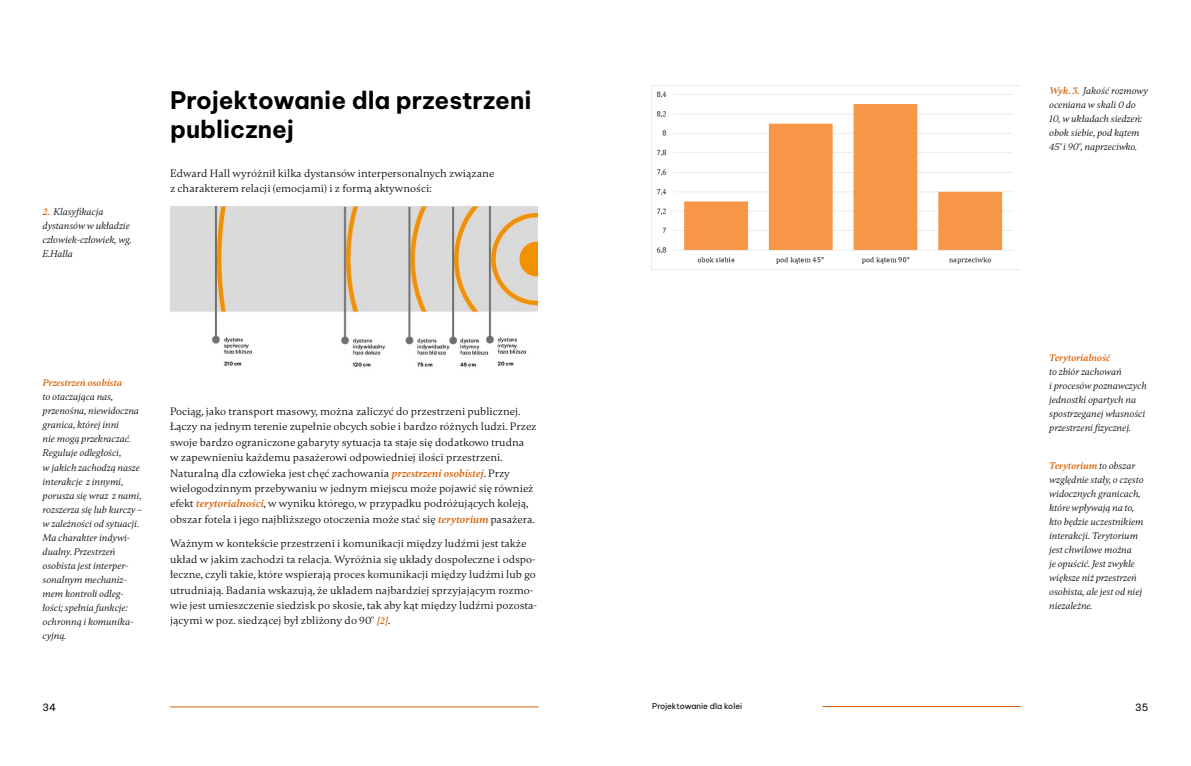
<style>
.page{position:relative;width:1191px;height:766px;background:#fff}
.page>*{position:absolute;margin:0;border:0;box-sizing:border-box;transform-origin:0 0}
.t1{font:700 24px/28.8px "Be Vietnam Pro";color:#000}
.t2{font:11px/15.4px "Gambetta";color:#000}
.t3{font:italic 10px/14px "Gambetta";color:#000}
.t4{font:italic 600 10px "Gambetta";color:#da6105}
.t5{font:10px "Be Vietnam Pro";color:#000}
.t6{font:8px "Be Vietnam Pro";color:#000}
.s1{font-weight:600;color:#da6105}
.s2{font-weight:600;font-style:italic;color:#da6105}
.s3{font-weight:600;font-style:italic;font-size:10px;color:#da6105}
</style>
<div class="page">
<hr style="left:170px;top:706px;width:369px;height:1px;background:#da6105">
<hr style="left:822px;top:706px;width:198px;height:1px;background:#da6105">
<img style="left:171px;top:206px;width:367px;height:161px">
<img style="left:652px;top:85px;width:368px;height:179px">
<p class="t3" style="left:43px;top:205px;width:91px"><span class="s1">2.</span> Klasyfikacja dystansów w układzie człowiek-człowiek, wg.<br>E.Halla</p>
<h1 class="t1" style="left:170px;top:84px;width:363px">Projektowanie dla przestrzeni publicznej</h1>
<p class="t2" style="left:170px;top:165px;width:326px">Edward Hall wyróżnił kilka dystansów interpersonalnych związane z charakterem relacji (emocjami) i z formą aktywności:</p>
<p class="t4" style="left:43px;top:377px;width:81px">Przestrzeń osobista</p>
<p class="t3" style="left:43px;top:390px;width:101px">to otaczająca nas, przenośna, niewidoczna granica, której inni<br>nie mogą przekraczać.<br>Reguluje odległości,<br>w jakich zachodzą nasze interakcje z innymi, porusza się wraz z nami, rozszerza się lub kurczy – w zależności od sytuacji.<br>Ma charakter indywi&shy;dualny. Przestrzeń osobista jest interper&shy;sonalnym mechaniz&shy;mem kontroli odleg&shy;łości; spełnia funkcje: ochronną i komunika&shy;cyjną.</p>
<p class="t2" style="left:170px;top:403px;width:368px">Pociąg, jako transport masowy, można zaliczyć do przestrzeni publicznej.<br>Łączy na jednym terenie zupełnie obcych sobie i bardzo różnych ludzi. Przez swoje bardzo ograniczone gabaryty sytuacja ta staje się dodatkowo trudna<br>w zapewnieniu każdemu pasażerowi odpowiedniej ilości przestrzeni.<br>Naturalną dla człowieka jest chęć zachowania <span class="s2">przestrzeni osobistej</span>. Przy wielogodzinnym przebywaniu w jednym miejscu może pojawić się również efekt <span class="s2">terytorialności</span>, w wyniku którego, w przypadku podróżujących koleją, obszar fotela i jego najbliższego otoczenia może stać się <span class="s2">terytorium</span> pasażera.</p>
<p class="t2" style="left:170px;top:536px;width:368px">Ważnym w kontekście przestrzeni i komunikacji między ludźmi jest także układ w jakim zachodzi ta relacja. Wyróżnia się układy dospołeczne i odspo&shy;łeczne, czyli takie, które wspierają proces komunikacji między ludźmi lub go utrudniają. Badania wskazują, że układem najbardziej sprzyjającym rozmo&shy;wie jest umieszczenie siedzisk po skosie, tak aby kąt między ludźmi pozosta&shy;jącymi w poz. siedzącej był zbliżony do 90° <span class="s3">[2]</span>.</p>
<p class="t3" style="left:1049px;top:84px;width:100px"><span class="s1">Wyk. 3.</span> Jakość rozmowy oceniana w skali 0 do<br>10, w układach siedzeń: obok siebie, pod kątem<br>45° i 90°, naprzeciwko.</p>
<p class="t4" style="left:1049px;top:352px;width:62px">Terytorialność</p>
<p class="t3" style="left:1049px;top:364px;width:99px">to zbiór zachowań<br>i procesów poznawczych jednostki opartych na spostrzeganej własności przestrzeni fizycznej.</p>
<p class="t3" style="left:1049px;top:458px;width:96px"><span class="s1">Terytorium</span> to obszar względnie stały, o często widocznych granicach, które wpływają na to, kto będzie uczestnikiem interakcji. Terytorium jest chwilowe można<br>je opuścić. Jest zwykle większe niż przestrzeń osobista, ale jest od niej niezależne.</p>
<p class="t6" style="left:652px;top:699px;width:92px">Projektowanie dla kolei</p>
<p class="t5" style="left:43px;top:698px;width:15px">34</p>
<p class="t5" style="left:1135px;top:698px;width:15px">35</p>
</div>
